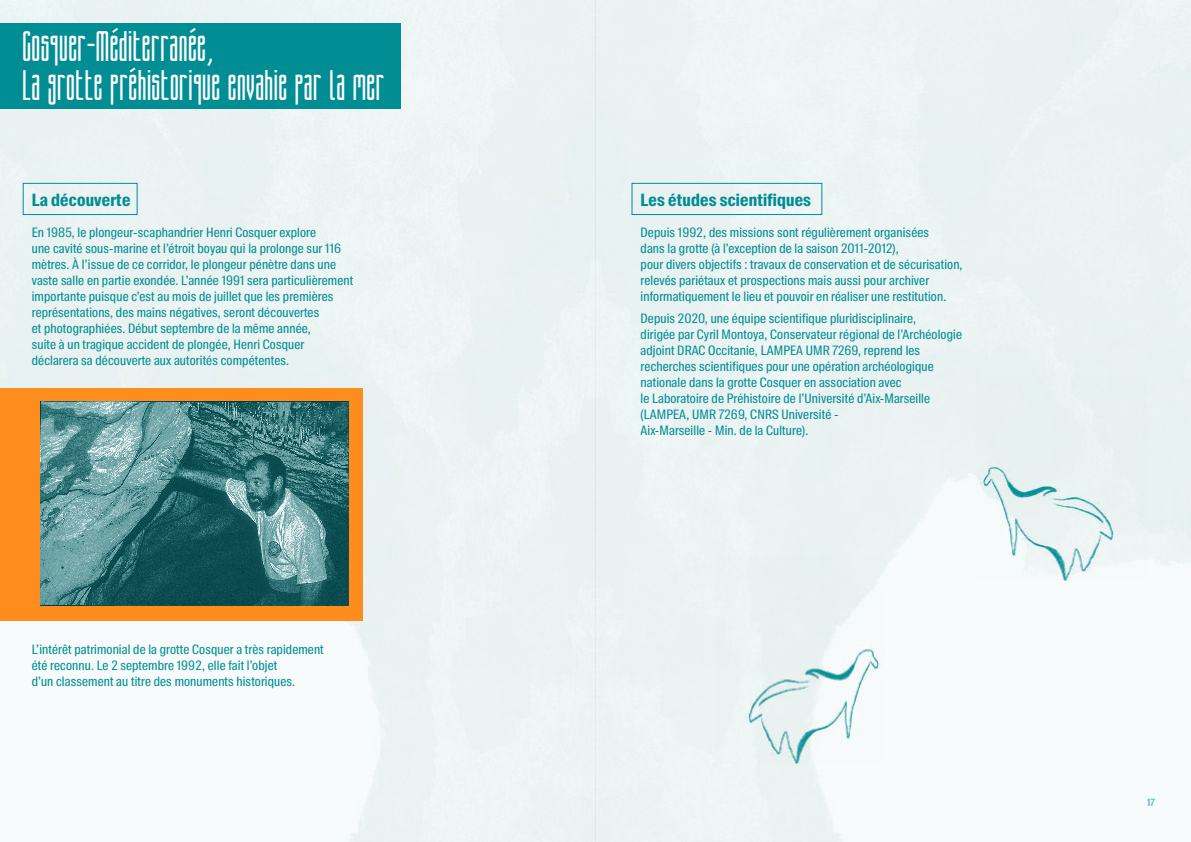
<style>
.page{position:relative;width:1191px;height:842px;background:#fff}
.page>*{position:absolute;margin:0;border:0;box-sizing:border-box;transform-origin:0 0}
.t1{font:23px/39px "Kamino Top";letter-spacing:.05em;color:#fff}
.t2{font:700 17px "Suisse Intl Cond";letter-spacing:.01em;color:#008d93}
.t3{font:13px/16px "Suisse Intl Cond";letter-spacing:.01em;color:#008d93}
.t4{font:600 10px "Suisse Intl Cond";color:#008d93}
</style>
<div class="page">
<img style="left:0;top:0;width:1191px;height:842px">
<div style="left:0;top:23px;width:400px;height:86px;background:#008d94"></div>
<svg style="left:112px;top:28px;width:6px;height:5px"></svg>
<svg style="left:190px;top:28px;width:6px;height:5px"></svg>
<svg style="left:129px;top:67px;width:7px;height:6px"></svg>
<div style="left:23px;top:183px;width:115px;height:32px;border:1px solid #008d94"></div>
<div style="left:631px;top:183px;width:191px;height:32px;border:1px solid #008d94"></div>
<div style="left:0;top:388px;width:363px;height:233px;background:#fe8d1d"></div>
<img style="left:41px;top:402px;width:308px;height:204px">
<img style="left:716px;top:556px;width:170px;height:207px">
<img style="left:976px;top:374px;width:170px;height:207px">
<h1 class="t1" style="left:23px;top:34px;width:363px">Cosquer-Mediterranee,<br>La grotte prehistorique envahie par la mer</h1>
<h2 class="t2" style="left:32px;top:190px;width:100px">La découverte</h2>
<h2 class="t2" style="left:640px;top:190px;width:172px">Les études scientifiques</h2>
<p class="t3" style="left:32px;top:224px;width:323px">En 1985, le plongeur-scaphandrier Henri Cosquer explore<br>une cavité sous-marine et l’étroit boyau qui la prolonge sur 116 mètres. À l’issue de ce corridor, le plongeur pénètre dans une vaste salle en partie exondée. L’année 1991 sera particulièrement importante puisque c’est au mois de juillet que les premières représentations, des mains négatives, seront découvertes<br>et photographiées. Début septembre de la même année,<br>suite à un tragique accident de plongée, Henri Cosquer déclarera sa découverte aux autorités compétentes.</p>
<p class="t3" style="left:640px;top:224px;width:323px">Depuis 1992, des missions sont régulièrement organisées<br>dans la grotte (à l’exception de la saison 2011-2012),<br>pour divers objectifs : travaux de conservation et de sécurisation, relevés pariétaux et prospections mais aussi pour archiver informatiquement le lieu et pouvoir en réaliser une restitution.</p>
<p class="t3" style="left:640px;top:310px;width:323px">Depuis 2020, une équipe scientifique pluridisciplinaire,<br>dirigée par Cyril Montoya, Conservateur régional de l’Archéologie adjoint DRAC Occitanie, LAMPEA UMR 7269, reprend les recherches scientifiques pour une opération archéologique nationale dans la grotte Cosquer en association avec<br>le Laboratoire de Préhistoire de l’Université d’Aix-Marseille (LAMPEA, UMR 7269, CNRS Université -<br>Aix-Marseille - Min. de la Culture).</p>
<p class="t3" style="left:32px;top:642px;width:293px">L’intérêt patrimonial de la grotte Cosquer a très rapidement été reconnu. Le 2 septembre 1992, elle fait l’objet<br>d’un classement au titre des monuments historiques.</p>
<p class="t4" style="left:1147px;top:797px;width:9px">17</p>
</div>
